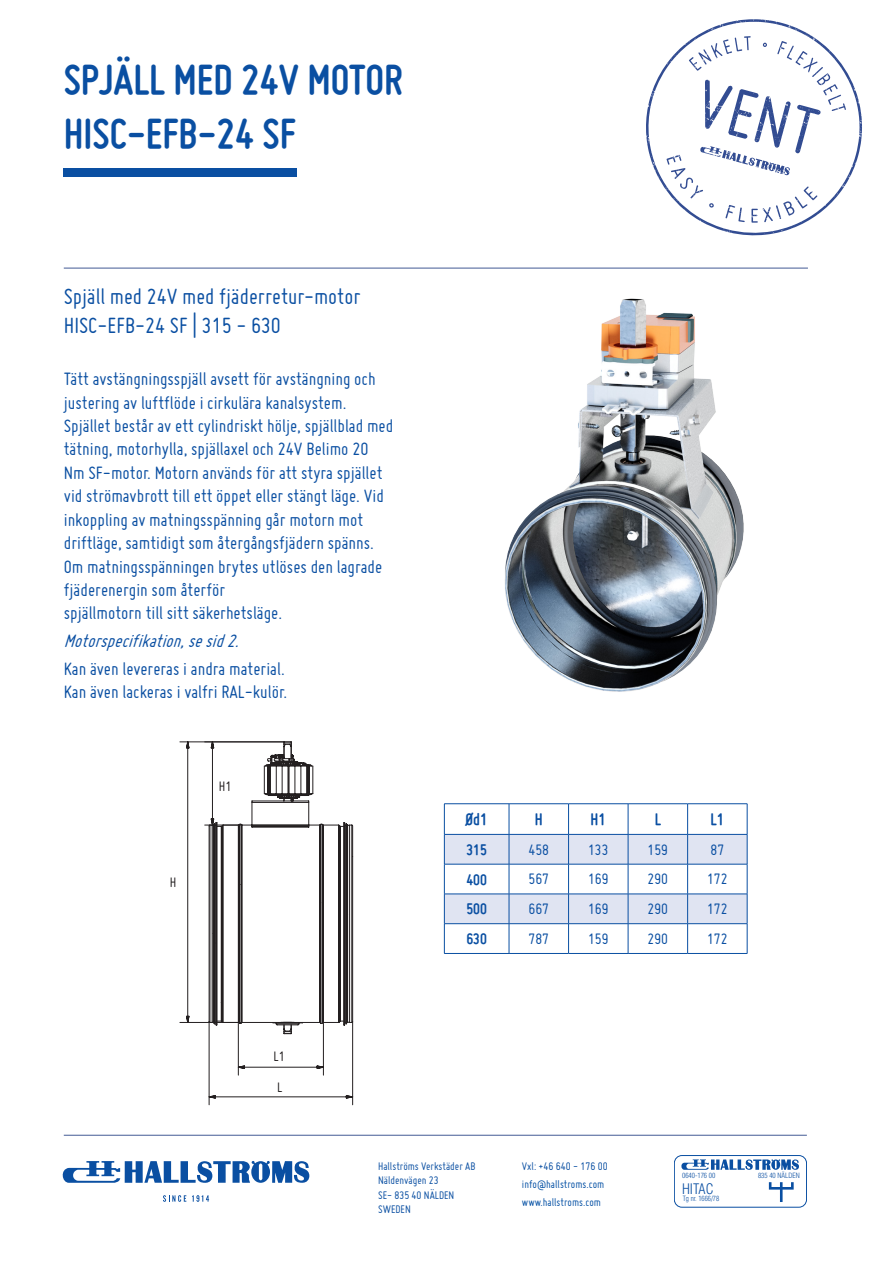
<style>
.page{position:relative;width:893px;height:1263px;background:#fff}
.page>*{position:absolute;margin:0;border:0;box-sizing:border-box;transform-origin:0 0}
.t1{font:700 45px "Miso";color:#0a4fa2}
.t2{font:24px "Miso";color:#0a4fa2}
.t3{font:19.5px/23.4px "Miso";color:#0a4fa2}
.t4{font:italic 19.5px "Miso";color:#0a4fa2}
.t5{font:700 18px "Miso";color:#0a4fa2}
.t6{font:16.5px "Miso";color:#0a4fa2}
.t7{font:700 16.5px "Miso";color:#0a4fa2}
.t8{font:15px/31px "Miso";color:#231f20}
.t9{font:300 condensed 14.1px "Helvetica LT Std";color:#0a4fa2}
.t10{font:12px/14.4px "Miso";color:#0a4fa2}
.t11{font:12px/18.1px "Miso";color:#004ea3}
.t12{font:300 condensed 7.05px "Helvetica LT Std";color:#0a4fa2}
</style>
<div class="page">
<svg style="left:163px;top:1195px;width:23px;height:7px"></svg>
<svg style="left:192px;top:1195px;width:17px;height:7px"></svg>
<svg style="left:63px;top:1161px;width:246px;height:22px"></svg>
<hr style="left:64px;top:1135px;width:743px;height:1px;background:#435a94">
<svg style="left:769px;top:1182px;width:25px;height:20px"></svg>
<svg style="left:681px;top:1159px;width:118px;height:11px"></svg>
<div style="left:674px;top:1155px;width:133px;height:52px;border:1px solid #0a4fa2;border-radius:8px"></div>
<div style="left:64px;top:168px;width:233px;height:8px;background:#0a4fa2"></div>
<svg style="left:646px;top:19px;width:216px;height:217px"></svg>
<svg style="left:666px;top:36px;width:180px;height:187px"></svg>
<hr style="left:64px;top:268px;width:744px;height:1px;background:#435a94">
<img style="left:505px;top:298px;width:239px;height:394px">
<hr style="left:444px;top:803px;width:65px;height:1px;background:#0a4fa2">
<hr style="left:444px;top:804px;width:1px;height:30px;background:#0a4fa2">
<hr style="left:509px;top:803px;width:60px;height:1px;background:#0a4fa2">
<hr style="left:509px;top:804px;width:1px;height:30px;background:#0a4fa2">
<hr style="left:569px;top:803px;width:59px;height:1px;background:#0a4fa2">
<hr style="left:568px;top:804px;width:1px;height:30px;background:#0a4fa2">
<hr style="left:628px;top:803px;width:60px;height:1px;background:#0a4fa2">
<hr style="left:628px;top:804px;width:1px;height:30px;background:#0a4fa2">
<hr style="left:688px;top:803px;width:59px;height:1px;background:#0a4fa2">
<hr style="left:687px;top:804px;width:1px;height:30px;background:#0a4fa2">
<hr style="left:747px;top:804px;width:1px;height:30px;background:#0a4fa2">
<svg style="left:444px;top:834px;width:304px;height:119px"></svg>
<hr style="left:444px;top:953px;width:65px;height:1px;background:#0a4fa2">
<hr style="left:509px;top:953px;width:60px;height:1px;background:#0a4fa2">
<hr style="left:569px;top:953px;width:59px;height:1px;background:#0a4fa2">
<hr style="left:628px;top:953px;width:60px;height:1px;background:#0a4fa2">
<hr style="left:688px;top:953px;width:59px;height:1px;background:#0a4fa2">
<svg style="left:180px;top:741px;width:174px;height:364px"></svg>
<p class="t1" style="left:64px;top:54px;width:340px">SPJÄLL MED 24V MOTOR</p>
<p class="t1" style="left:64px;top:108px;width:234px">HISC-EFB-24 SF</p>
<p class="t2" style="left:64px;top:283px;width:298px">Spjäll med 24V med fjäderretur-motor</p>
<p class="t2" style="left:64px;top:312px;width:219px">HISC-EFB-24 SF | 315 - 630</p>
<p class="t3" style="left:64px;top:367px;width:331px">Tätt avstängningsspjäll avsett för avstängning och justering av luftflöde i cirkulära kanalsystem.<br>Spjället består av ett cylindriskt hölje, spjällblad med tätning, motorhylla, spjällaxel och 24V Belimo 20<br>Nm SF-motor. Motorn används för att styra spjället vid strömavbrott till ett öppet eller stängt läge. Vid inkoppling av matningsspänning går motorn mot driftläge, samtidigt som återgångsfjädern spänns.<br>Om matningsspänningen brytes utlöses den lagrade fjäderenergin som återför<br>spjällmotorn till sitt säkerhetsläge.</p>
<p class="t4" style="left:64px;top:630px;width:183px">Motorspecifikation,sesid2.</p>
<p class="t3" style="left:64px;top:656px;width:225px">Kan även levereras i andra material.<br>Kan även lackeras i valfri RAL-kulör.</p>
<p class="t8" style="left:170px;top:866px;width:8px">H</p>
<p class="t8" style="left:219px;top:771px;width:14px">H1</p>
<p class="t8" style="left:274px;top:1041px;width:13px">L1<br>L</p>
<p class="t5" style="left:466px;top:809px;width:24px">Ød1</p>
<p class="t5" style="left:535px;top:809px;width:9px">H</p>
<p class="t5" style="left:591px;top:809px;width:17px">H1</p>
<p class="t5" style="left:655px;top:809px;width:8px">L</p>
<p class="t5" style="left:710px;top:809px;width:15px">L1</p>
<p class="t7" style="left:466px;top:840px;width:22px">315</p>
<p class="t6" style="left:528px;top:840px;width:22px">458</p>
<p class="t6" style="left:588px;top:840px;width:22px">133</p>
<p class="t6" style="left:648px;top:840px;width:22px">159</p>
<p class="t6" style="left:710px;top:840px;width:15px">87</p>
<p class="t7" style="left:466px;top:870px;width:22px">400</p>
<p class="t6" style="left:528px;top:870px;width:22px">567</p>
<p class="t6" style="left:588px;top:870px;width:22px">169</p>
<p class="t6" style="left:648px;top:870px;width:22px">290</p>
<p class="t6" style="left:707px;top:870px;width:22px">172</p>
<p class="t7" style="left:466px;top:900px;width:22px">500</p>
<p class="t6" style="left:528px;top:900px;width:22px">667</p>
<p class="t6" style="left:588px;top:900px;width:22px">169</p>
<p class="t6" style="left:648px;top:900px;width:22px">290</p>
<p class="t6" style="left:707px;top:900px;width:22px">172</p>
<p class="t7" style="left:466px;top:929px;width:22px">630</p>
<p class="t6" style="left:528px;top:929px;width:22px">787</p>
<p class="t6" style="left:588px;top:929px;width:22px">159</p>
<p class="t6" style="left:648px;top:929px;width:22px">290</p>
<p class="t6" style="left:707px;top:929px;width:22px">172</p>
<p class="t10" style="left:378px;top:1158px;width:99px">Hallströms Verkstäder AB<br>Näldenvägen 23<br>SE- 835 40 NÄLDEN<br>SWEDEN</p>
<p class="t10" style="left:522px;top:1158px;width:87px">Vxl: +46 640 - 176 00</p>
<p class="t12" style="left:682px;top:1171px;width:35px">0640-176 00</p>
<p class="t12" style="left:758px;top:1171px;width:43px">835 40 NÄLDEN</p>
<p class="t11" style="left:522px;top:1175px;width:84px">info@hallstroms.com www.hallstroms.com</p>
<p class="t9" style="left:682px;top:1180px;width:33px">HITAC</p>
<p class="t12" style="left:683px;top:1194px;width:38px">Tg nr. 1666/78</p>
</div>
